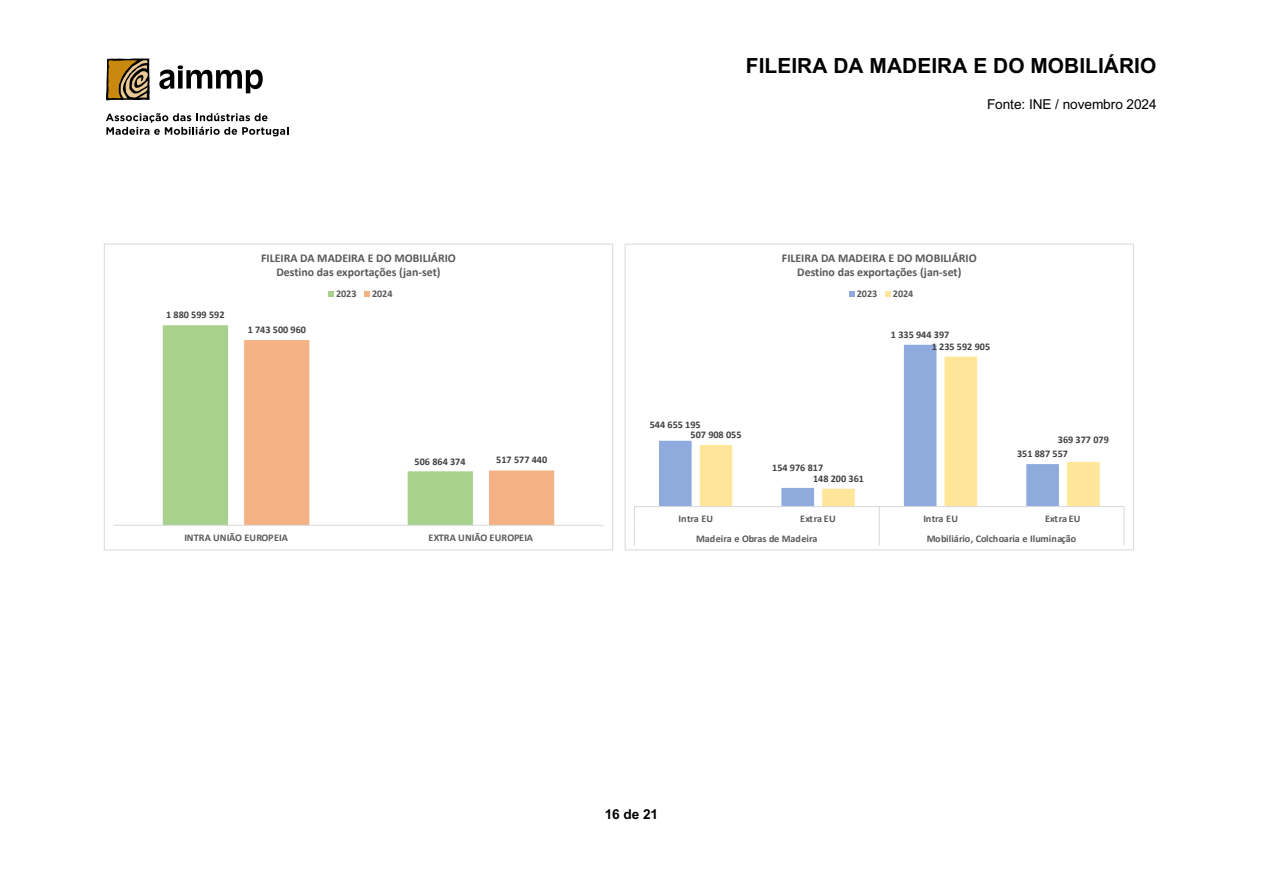
<style>
.page{position:relative;width:1263px;height:893px;background:#fff}
.page>*{position:absolute;margin:0;border:0;box-sizing:border-box;transform-origin:0 0}
.t1{font:700 20.85px "Arial";letter-spacing:.005em;color:#000}
.t2{font:13.65px "Arial";letter-spacing:-.005em;color:#000}
.t3{font:700 13.65px "Arial";color:#000}
.t4{font:700 11.85px/14.4px "Calibri";color:#595959;text-align:center}
.t5{font:700 10.2px "Calibri";letter-spacing:-.005em;color:#595959}
.t6{font:700 10.2px "Calibri";color:#404040}
</style>
<div class="page">
<div style="left:163px;top:325px;width:66px;height:200px;background:#a9d18e"></div>
<svg style="left:244px;top:340px;width:310px;height:185px"></svg>
<hr style="left:114px;top:525px;width:489px;height:1px;background:#d9d9d9">
<svg style="left:328px;top:292px;width:5px;height:5px"></svg>
<svg style="left:364px;top:292px;width:5px;height:5px"></svg>
<div style="left:104px;top:244px;width:509px;height:306px;border:1px solid #d9d9d9"></div>
<svg style="left:659px;top:345px;width:318px;height:161px"></svg>
<svg style="left:700px;top:357px;width:399px;height:149px"></svg>
<hr style="left:634px;top:506px;width:490px;height:1px;background:#d9d9d9">
<svg style="left:634px;top:507px;width:1px;height:39px"></svg>
<svg style="left:879px;top:507px;width:1px;height:39px"></svg>
<svg style="left:1124px;top:507px;width:1px;height:39px"></svg>
<svg style="left:849px;top:292px;width:5px;height:5px"></svg>
<svg style="left:885px;top:292px;width:5px;height:5px"></svg>
<div style="left:625px;top:244px;width:509px;height:306px;border:1px solid #d9d9d9"></div>
<svg style="left:106px;top:58px;width:44px;height:43px;background:#896e3c"></svg>
<svg style="left:159px;top:65px;width:104px;height:28px"></svg>
<svg style="left:106px;top:113px;width:182px;height:23px"></svg>
<p class="t6" style="left:166px;top:308px;width:60px">1 880 599 592</p>
<p class="t4" style="left:261px;top:250px;width:196px">FILEIRA DA MADEIRA E DO MOBILIÁRIO<br>Destino das exportações (jan-set)</p>
<p class="t5" style="left:336px;top:287px;width:22px">2023</p>
<p class="t5" style="left:372px;top:287px;width:22px">2024</p>
<p class="t6" style="left:248px;top:322px;width:60px">1 743 500 960</p>
<p class="t6" style="left:415px;top:454px;width:52px">506 864 374</p>
<p class="t6" style="left:496px;top:453px;width:52px">517 577 440</p>
<p class="t5" style="left:184px;top:531px;width:105px">INTRA UNIÃO EUROPEIA</p>
<p class="t5" style="left:429px;top:531px;width:106px">EXTRA UNIÃO EUROPEIA</p>
<p class="t1" style="left:746px;top:51px;width:412px">FILEIRA DA MADEIRA E DO MOBILIÁRIO</p>
<p class="t2" style="left:987px;top:95px;width:171px">Fonte: INE / novembro 2024</p>
<p class="t4" style="left:782px;top:250px;width:196px">FILEIRA DA MADEIRA E DO MOBILIÁRIO<br>Destino das exportações (jan-set)</p>
<p class="t5" style="left:857px;top:287px;width:22px">2023</p>
<p class="t5" style="left:893px;top:287px;width:22px">2024</p>
<p class="t6" style="left:891px;top:327px;width:60px">1 335 944 397</p>
<p class="t6" style="left:650px;top:418px;width:52px">544 655 195</p>
<p class="t6" style="left:691px;top:428px;width:52px">507 908 055</p>
<p class="t6" style="left:772px;top:461px;width:52px">154 976 817</p>
<p class="t6" style="left:813px;top:471px;width:52px">148 200 361</p>
<p class="t6" style="left:932px;top:339px;width:60px">1 235 592 905</p>
<p class="t6" style="left:1058px;top:432px;width:52px">369 377 079</p>
<p class="t6" style="left:1017px;top:446px;width:52px">351 887 557</p>
<p class="t5" style="left:678px;top:512px;width:36px">Intra EU</p>
<p class="t5" style="left:800px;top:512px;width:37px">Extra EU</p>
<p class="t5" style="left:923px;top:512px;width:36px">Intra EU</p>
<p class="t5" style="left:1045px;top:512px;width:37px">Extra EU</p>
<p class="t5" style="left:696px;top:531px;width:123px">Madeira e Obras de Madeira</p>
<p class="t5" style="left:927px;top:531px;width:151px">Mobiliário, Colchoaria e Iluminação</p>
<p class="t3" style="left:605px;top:805px;width:55px">16 de 21</p>
</div>
